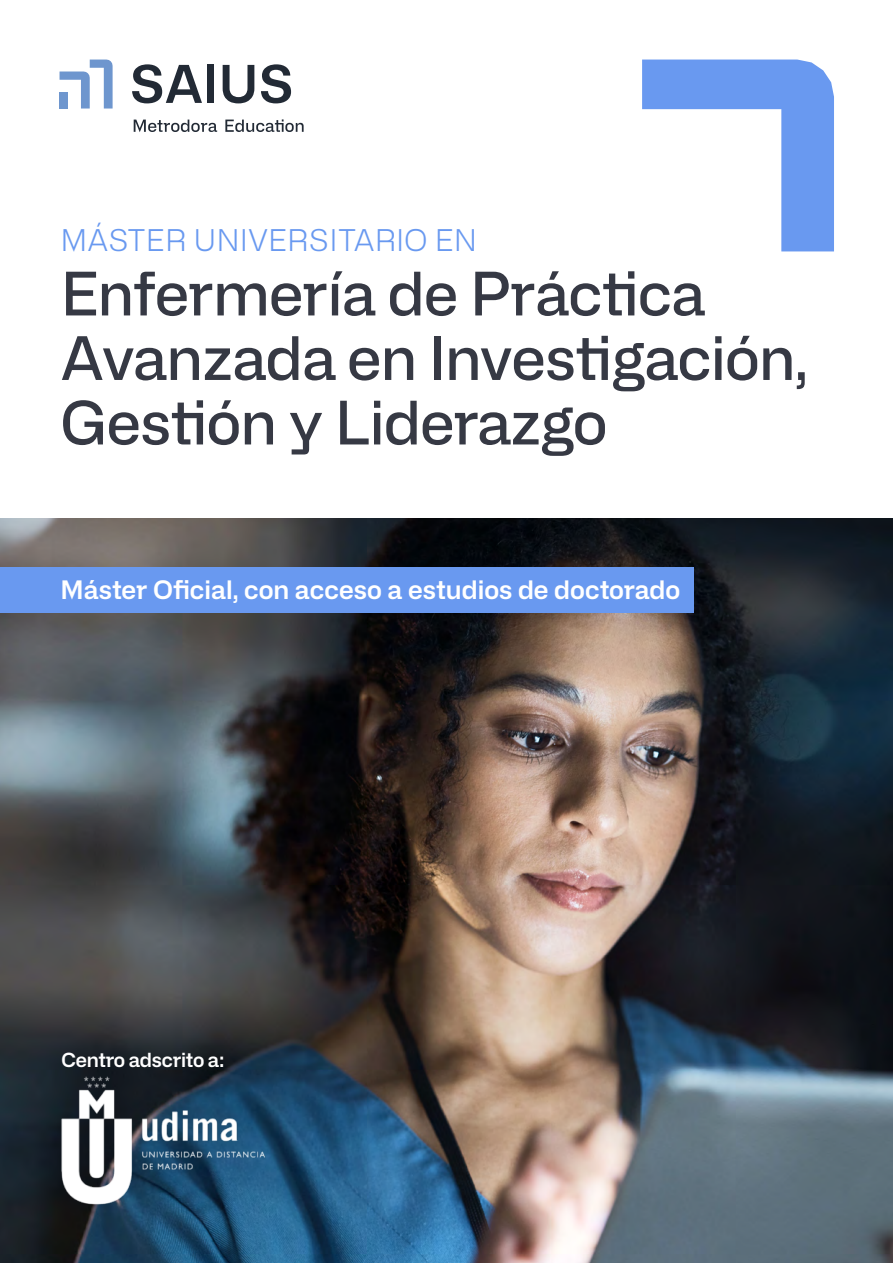
<style>
.page{position:relative;width:893px;height:1263px;background:#fff}
.page>*{position:absolute;margin:0;border:0;box-sizing:border-box;transform-origin:0 0}
.t1{font:500 60px/64.5px "Alliance Platt";letter-spacing:-.015em;color:#363944}
.t2{font:300 30px "Alliance Platt";color:#6999f0}
.t3{font:600 25.5px "Alliance Platt";color:#fff}
.t4{font:600 19.5px "Alliance Platt";letter-spacing:-.015em;color:#fff}
</style>
<div class="page">
<svg style="left:60px;top:60px;width:53px;height:49px"></svg>
<svg style="left:132px;top:64px;width:70px;height:39px"></svg>
<div style="left:207px;top:65px;width:7px;height:38px;background:#222a35"></div>
<svg style="left:223px;top:65px;width:31px;height:38px"></svg>
<svg style="left:261px;top:64px;width:30px;height:39px"></svg>
<svg style="left:134px;top:120px;width:83px;height:12px"></svg>
<svg style="left:225px;top:119px;width:79px;height:13px"></svg>
<img style="left:0;top:518px;width:893px;height:745px">
<svg style="left:642px;top:60px;width:192px;height:191px"></svg>
<div style="left:0;top:568px;width:693px;height:45px;background:#6999f0"></div>
<img style="left:61px;top:1069px;width:208px;height:139px">
<p class="t2" style="left:61px;top:222px;width:418px">MÁSTER UNIVERSITARIO EN</p>
<p class="t1" style="left:61px;top:262px;width:749px">Enfermería de Práctica<br>Avanzada en Investigación,<br>Gestión y Liderazgo</p>
<p class="t3" style="left:61px;top:574px;width:621px">Máster Oficial, con acceso a estudios de doctorado</p>
<p class="t4" style="left:62px;top:1047px;width:164px">Centro adscrito a:</p>
</div>
